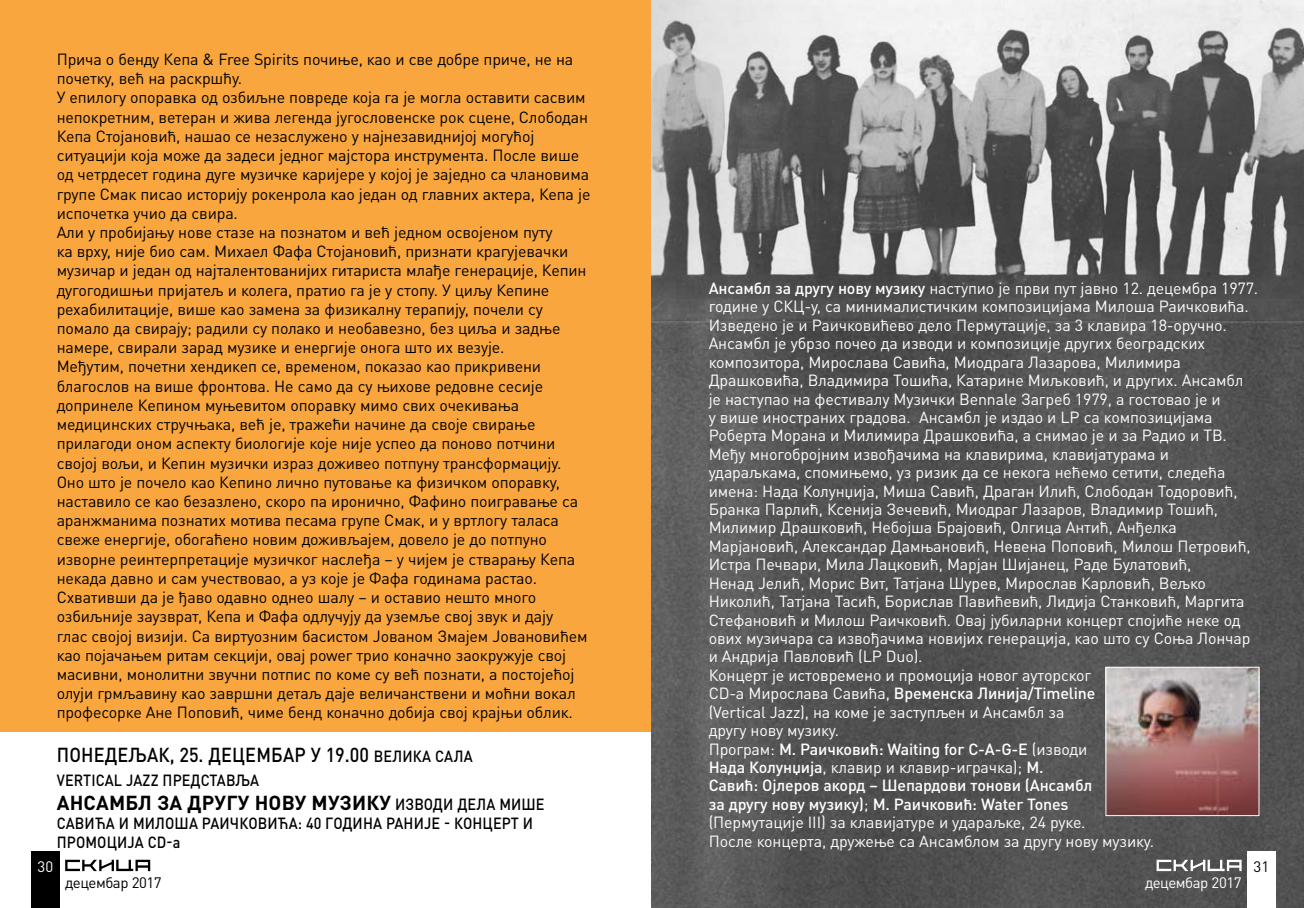
<style>
.page{position:relative;width:1304px;height:908px;background:#fff}
.page>*{position:absolute;margin:0;border:0;box-sizing:border-box;transform-origin:0 0}
.t1{font:500 20px "DIN Pro";letter-spacing:.01em;color:#000;scale:.9 1}
.t2{font:700 20px "DIN Pro";color:#000}
.t3{font:16px/19.2px "DIN Pro";letter-spacing:-.01em;color:#000}
.t4{font:16px/18.4px "DIN Pro";letter-spacing:-.01em;color:#fff}
.t5{font:500 16px "DIN Pro";letter-spacing:.01em;color:#000;scale:.9 1}
.t6{font:15px "DIN Pro";letter-spacing:-.03em;color:#fff}
.t7{font:15px "DIN Pro";letter-spacing:-.03em;color:#000}
.s1{font-size:16px}
.s2{font-weight:700;font-size:20px}
.s3{font-weight:500}
</style>
<div class="page">
<div style="left:31px;top:850px;width:29px;height:57px;background:#000"></div>
<svg style="left:65px;top:859px;width:85px;height:11px"></svg>
<div style="left:0;top:0;width:652px;height:731px;background:#f9a63e"></div>
<img style="left:652px;top:0;width:652px;height:907px">
<div style="left:1247px;top:850px;width:29px;height:57px;background:#fff"></div>
<svg style="left:1157px;top:859px;width:85px;height:11px"></svg>
<img style="left:1107px;top:668px;width:150px;height:145px">
<div style="left:1105px;top:666px;width:154px;height:149px;border:1px solid #fff"></div>
<p class="t3" style="left:57px;top:48px;width:535px">Прича о бенду Кепа &amp; Free Spirits почиње, као и све добре приче, не на почетку, већ на раскршћу.<br>У епилогу опоравка од озбиљне повреде која га је могла оставити сасвим непокретним, ветеран и жива легенда југословенске рок сцене, Слободан Кепа Стојановић, нашао се незаслужено у најнезавиднијој могућој ситуацији која може да задеси једног мајстора инструмента. После више од четрдесет година дуге музичке каријере у којој је заједно са члановима групе Смак писао историју рокенрола као један од главних актера, Кепа је испочетка учио да свира.<br>Али у пробијању нове стазе на познатом и већ једном освојеном путу<br>ка врху, није био сам. Михаел Фафа Стојановић, признати крагујевачки музичар и један од најталентованијих гитариста млађе генерације, Кепин дугогодишњи пријатељ и колега, пратио га је у стопу. У циљу Кепине рехабилитације, више као замена за физикалну терапију, почели су помало да свирају; радили су полако и необавезно, без циља и задње намере, свирали зарад музике и енергије онога што их везује.<br>Међутим, почетни хендикеп се, временом, показао као прикривени благослов на више фронтова. Не само да су њихове редовне сесије допринеле Кепином муњевитом опоравку мимо свих очекивања медицинских стручњака, већ је, тражећи начине да своје свирање прилагоди оном аспекту биологије које није успео да поново потчини својој вољи, и Кепин музички израз доживео потпуну трансформацију.<br>Оно што је почело као Кепино лично путовање ка физичком опоравку, наставило се као безазлено, скоро па иронично, Фафино поигравање са аранжманима познатих мотива песама групе Смак, и у вртлогу таласа свеже енергије, обогаћено новим доживљајем, довело је до потпуно изворне реинтерпретације музичког наслеђа – у чијем је стварању Кепа некада давно и сам учествовао, а уз које је Фафа годинама растао.<br>Схвативши да је ђаво одавно однео шалу – и оставио нешто много озбиљније заузврат, Кепа и Фафа одлучују да уземље свој звук и дају<br>глас својој визији. Са виртуозним басистом Јованом Змајем Јовановићем као појачањем ритам секцији, овај power трио коначно заокружује свој масивни, монолитни звучни потпис по коме су већ познати, а постојећој олуји грмљавину као завршни детаљ даје величанствени и моћни вокал професорке Ане Поповић, чиме бенд коначно добија свој крајњи облик.</p>
<p class="t1" style="left:57px;top:737px;width:14px">пон</p>
<p class="t1" style="left:94px;top:737px;width:355px">едељак, 25. децембар у 19.00 <span class="s1">ВЕЛИКА</span></p>
<p class="t5" style="left:435px;top:742px;width:43px">САЛА</p>
<p class="t5" style="left:57px;top:766px;width:11px">vertical</p>
<p class="t5" style="left:126px;top:766px;width:149px">jazz п редставља</p>
<p class="t2" style="left:57px;top:785px;width:14px">Анс</p>
<p class="t2" style="left:96px;top:785px;width:28px">амбл</p>
<p class="t2" style="left:157px;top:785px;width:44px">за другу</p>
<p class="t2" style="left:255px;top:785px;width:14px">нову</p>
<p class="t2" style="left:312px;top:785px;width:14px">муз</p>
<p class="t5" style="left:352px;top:790px;width:216px"><span class="s2">ику</span> изводи дела М иш е</p>
<p class="t5" style="left:57px;top:809px;width:123px">Савића и Милош</p>
<p class="t5" style="left:189px;top:809px;width:384px">а Раич ков ића: 40 година ран иј е - кон церт и</p>
<p class="t5" style="left:57px;top:829px;width:139px">п ромоција CD-а</p>
<p class="t6" style="left:38px;top:853px;width:17px">30</p>
<p class="t7" style="left:65px;top:870px;width:98px">децембар 2017</p>
<p class="t4" style="left:709px;top:277px;width:551px"><span class="s3">Ансамбл за другу нову музику</span> наступио је први пут јавно 12. децембра 1977. године у СКЦ-у, са минималистичким композицијама Милоша Раичковића.<br>Изведено је и Раичковићево дело Пермутације, за 3 клавира 18-оручно.<br>Ансамбл је убрзо почео да изводи и композиције других београдских композитора, Мирослава Савића, Миодрага Лазарова, Милимира Драшковића, Владимира Тошића, Катарине Миљковић, и других. Ансамбл је наступао на фестивалу Музички Bennale Загреб 1979, а гостовао је и<br>у више иностраних градова. Ансамбл је издао и LP са композицијама Роберта Морана и Милимира Драшковића, а снимао је и за Радио и ТВ.<br>Међу многобројним извођачима на клавирима, клавијатурама и удараљкама, спомињемо, уз ризик да се некога нећемо сетити, следећа имена: Нада Колунџија, Миша Савић, Драган Илић, Слободан Тодоровић, Бранка Парлић, Ксенија Зечевић, Миодраг Лазаров, Владимир Тошић, Милимир Драшковић, Небојша Брајовић, Олгица Антић, Анђелка Марјановић, Александар Дамњановић, Невена Поповић, Милош Петровић, Истра Печвари, Мила Лацковић, Марјан Шијанец, Раде Булатовић,<br>Ненад Јелић, Морис Вит, Татјана Шурев, Мирослав Карловић, Вељко Николић, Татјана Тасић, Борислав Павићевић, Лидија Станковић, Маргита Стефановић и Милош Раичковић. Овај јубиларни концерт спојиће неке од ових музичара са извођачима новијих генерација, као што су Соња Лончар и Андрија Павловић (LP Duo).<br>Концерт је истовремено и промоција новог ауторског<br>CD-а Мирослава Савића, <span class="s3">Временска Линија/Timeline<br></span>(Vertical Jazz), на коме је заступљен и Ансамбл за<br>другу нову музику.<br>Програм: <span class="s3">М . Раичковић: Waiting for C-A-G-E</span> (изводи<br><span class="s3">Нада Колунџија</span>, клавир и клавир-играчка); <span class="s3">М.<br>Савић: Ојлеров акорд – Шепардови тонови (Ансамбл<br>за другу нову музику)</span>; <span class="s3">М . Раичковић: Water Tones<br></span>(Пермутације III) за клавијатуре и удараљке, 24 руке.<br>После концерта, дружење са Ансамблом за другу нову музику.</p>
<p class="t6" style="left:1145px;top:870px;width:98px">децембар 2017</p>
<p class="t7" style="left:1254px;top:853px;width:17px">31</p>
</div>
